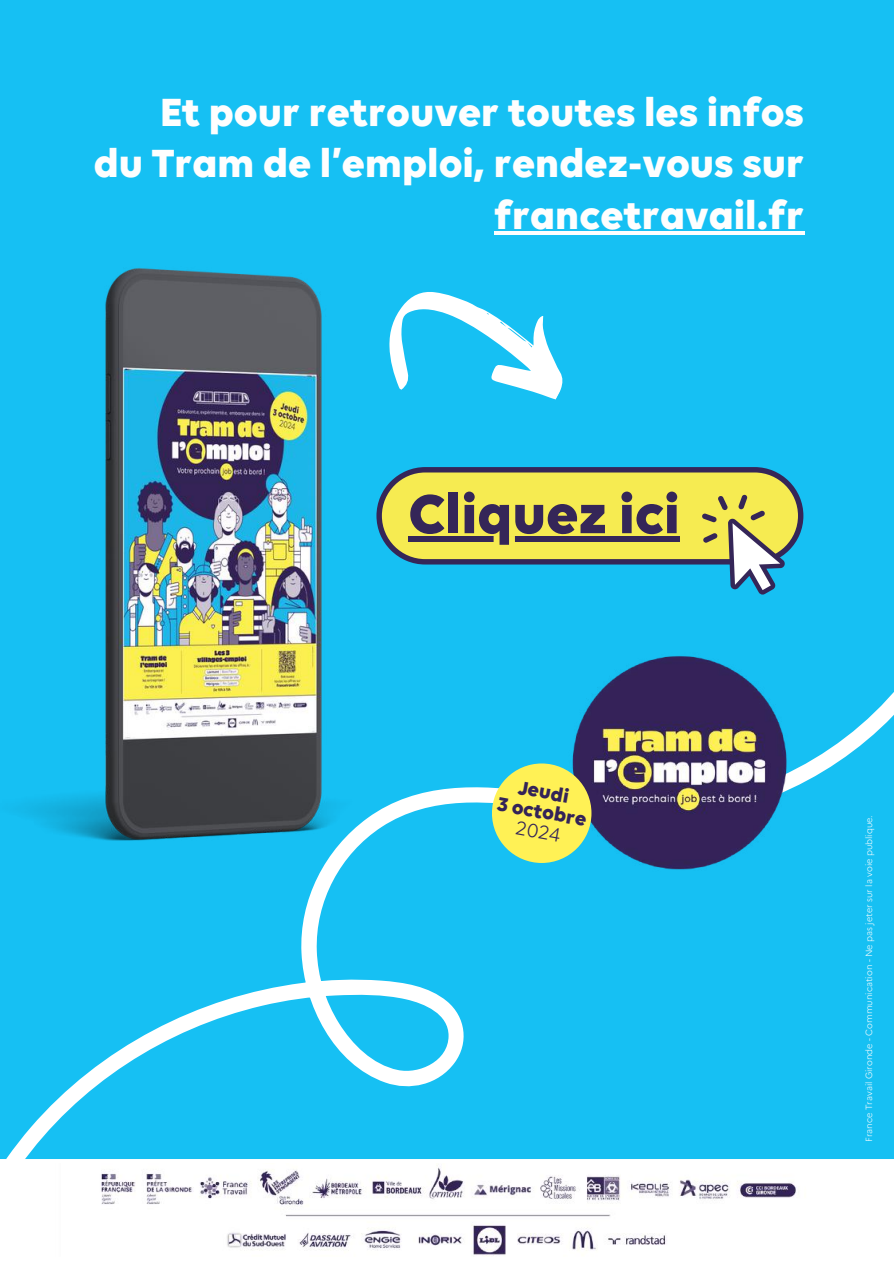
<style>
.page{position:relative;width:894px;height:1264px;background:#fff}
.page>*{position:absolute;margin:0;border:0;box-sizing:border-box;transform-origin:0 0}
.t1{font:700 59.1px "Volte";color:#352658}
.t2{font:700 42.45px/51.6px "Volte";color:#fefefe;text-align:right}
.t3{font:700 20.85px/20px "Volte";color:#332358;text-align:center}
.t4{font:20.85px "Volte";color:#332358}
.t5{font:300 9px "Marianne";color:#fff}
</style>
<div class="page">
<div style="left:0;top:0;width:893px;height:1263px;background:#16c0f3"></div>
<svg style="left:7px;top:693px;width:886px;height:465px"></svg>
<img style="left:568px;top:656px;width:222px;height:218px">
<div style="left:492px;top:763px;width:99px;height:100px;background:#fff155;border-radius:50%"></div>
<img style="left:7px;top:268px;width:348px;height:572px">
<div style="left:0;top:1158px;width:893px;height:105px;background:#fff"></div>
<img style="left:101px;top:1167px;width:695px;height:89px">
<hr style="left:494px;top:231px;width:310px;height:4px;background:#fefefe">
<svg style="left:376px;top:467px;width:427px;height:127px"></svg>
<div style="left:408px;top:536px;width:271px;height:6px;background:#352658"></div>
<svg style="left:389px;top:292px;width:174px;height:108px"></svg>
<p class="t2" style="left:94px;top:88px;width:711px">Et pour retrouver toutes les infos<br>du Tram de l’emploi, rendez-vous sur francetravail.fr</p>
<h1 class="t1" style="left:408px;top:487px;width:273px">Cliquez ici</h1>
<p class="t3" style="left:502px;top:775px;width:92px;rotate:10deg">Jeudi<br>3 octobre</p>
<p class="t4" style="left:517px;top:818px;width:46px;rotate:10deg">2024</p>
<p class="t5" style="left:863px;top:1141px;width:328px;rotate:-90deg">France Travail Gironde - Communication - Ne pas jeter sur la voie publique.</p>
</div>
